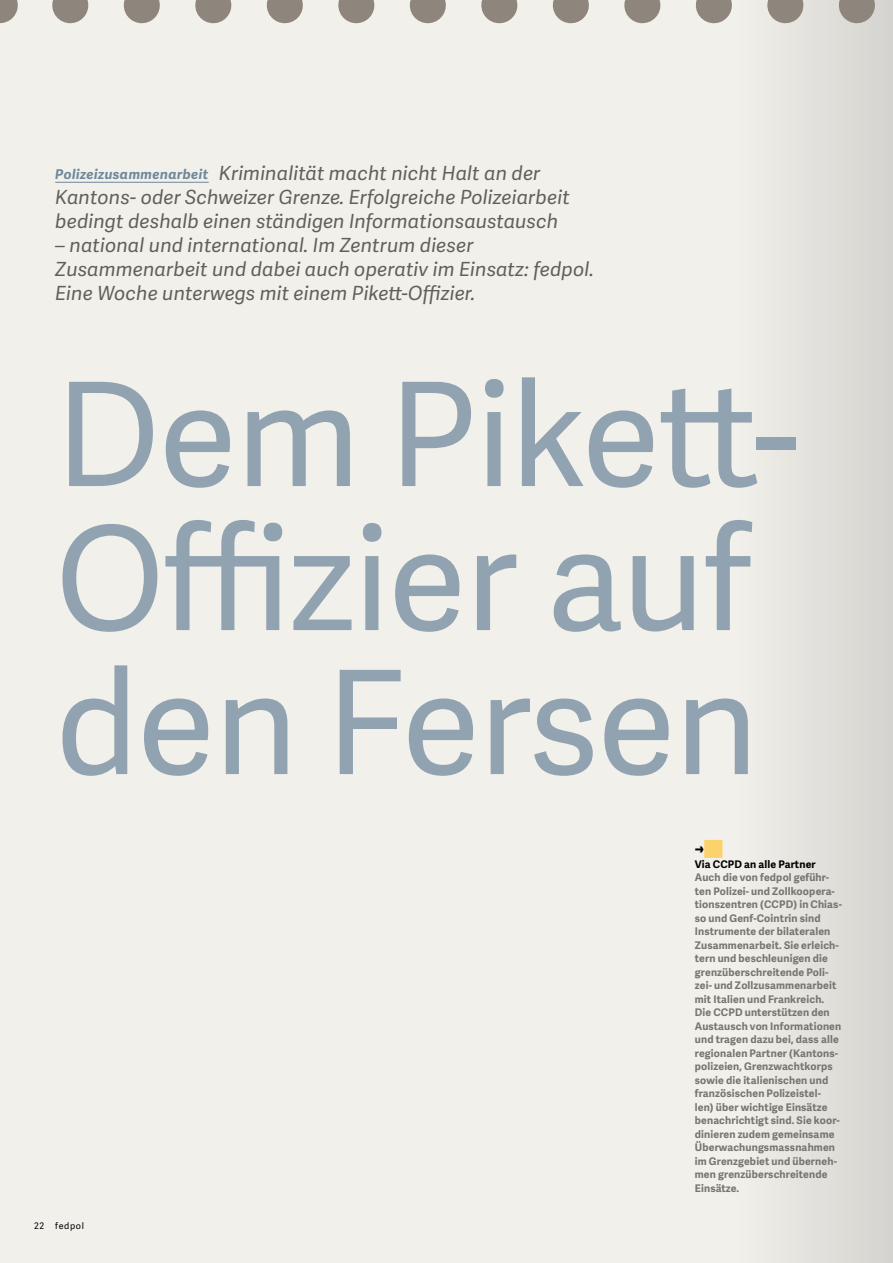
<style>
.page{position:relative;width:893px;height:1263px;background:#f2f0eb}
.page>*{position:absolute;margin:0;border:0;box-sizing:border-box;transform-origin:0 0}
.t1{font:144px/144px "Adelle Sans";letter-spacing:-.01em;color:#91a3b1}
.t2{font:italic 19.5px/24px "Adelle Sans";letter-spacing:.01em;color:#625f57}
.t3{font:700 16.5px "Adelle Sans";color:#000}
.t4{font:700 10.5px/13.5px "Adelle Sans";letter-spacing:.015em;color:#77756f}
.t5{font:700 10.5px "Adelle Sans";letter-spacing:.015em;color:#000}
.t6{font:9px "Adelle Sans";letter-spacing:.07em;color:#000}
.s1{font-weight:700;font-size:13.5px;color:#6e899a}
</style>
<div class="page">
<div style="left:736px;top:0;width:157px;height:1263px;background:linear-gradient(to right,#f2f0eb,#d5d3cf)"></div>
<hr style="left:55px;top:182px;width:154px;height:1px;background:#6e899a">
<div style="left:704px;top:840px;width:18px;height:18px;background:#fcd26c"></div>
<svg style="left:0;top:0;width:1px;height:23px"></svg>
<svg style="left:70px;top:0;width:823px;height:23px"></svg>
<h2 class="t2" style="left:55px;top:160px;width:516px"><span class="s1">Polizeizusammenarbeit</span> Kriminalität macht nicht Halt an der<br>Kantons- oder Schweizer Grenze. Erfolgreiche Polizeiarbeit bedingt deshalb einen ständigen Informationsaustausch</h2>
<h2 class="t2" style="left:55px;top:232px;width:540px">– national und international. Im Zentrum dieser<br>Zusammenarbeit und dabei auch operativ im Einsatz: fedpol.<br>Eine Woche unterwegs mit einem Pikett-Offizier.</h2>
<h1 class="t1" style="left:55px;top:358px;width:745px">Dem Pikett-<br>Offizier auf den Fersen</h1>
<p class="t6" style="left:34px;top:1220px;width:51px">22 fedpol</p>
<h3 class="t3" style="left:695px;top:836px;width:11px">→</h3>
<p class="t5" style="left:695px;top:856px;width:122px">Via CCPD an alle Partner</p>
<p class="t4" style="left:695px;top:870px;width:149px">Auch die von fedpol geführ&shy;ten Polizei- und Zollkoopera&shy;tionszentren (CCPD) in Chias&shy;so und Genf-Cointrin sind<br>Instrumente der bilateralen<br>Zusammenarbeit. Sie erleich&shy;tern und beschleunigen die grenzüberschreitende Poli&shy;zei- und Zollzusammenarbeit mit Italien und Frankreich.<br>Die CCPD unterstützen den<br>Austausch von Informationen und tragen dazu bei, dass alle regionalen Partner (Kantons&shy;polizeien, Grenzwachtkorps sowie die italienischen und französischen Polizeistel&shy;len) über wichtige Einsätze benachrichtigt sind. Sie koor&shy;dinieren zudem gemeinsame<br>Überwachungsmassnahmen im Grenzgebiet und überneh&shy;men grenzüberschreitende<br>Einsätze.</p>
</div>
